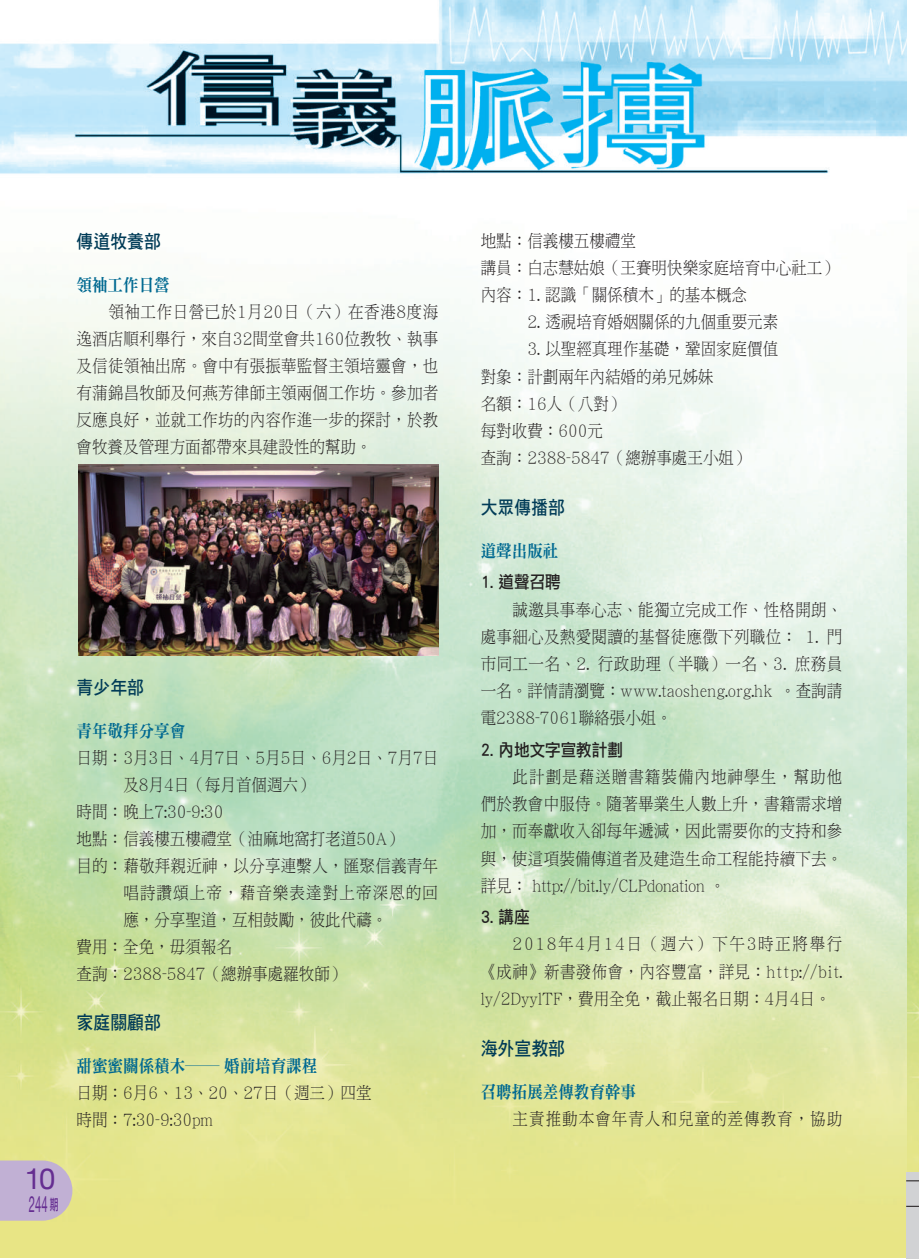
<style>
.page{position:relative;width:919px;height:1259px;background:#fff}
.page>*{position:absolute;margin:0;border:0;box-sizing:border-box;transform-origin:0 0}
.t1{font:29.25px "Helvetica Neue";color:#652d91}
.t2{font:22.5px "Helvetica Neue";color:#652d91;scale:.5 1}
.t3{font:18.75px "DF Hei HK W7";color:#003b57;scale:.9 1}
.t4{font:17.25px/27.2px "DF Ming HK W3";color:#231f20;text-align:justify;scale:.9 1}
.t5{font:17.25px "DF Ming HK W9";color:#006991;scale:.9 1}
.t6{font:17.25px "DF Li Hei HK W5";color:#231f20;scale:.9 1}
.t7{font:17.25px "DF Ming HK W3";letter-spacing:.065em;color:#231f20;scale:.9 1}
.t8{font:17.25px "DF Ming HK W3";letter-spacing:.07em;color:#231f20;scale:.9 1}
.s1{font-family:"DF Li Hei HK W5";font-size:15px}
</style>
<div class="page">
<img style="left:906px;top:0;width:12px;height:1172px">
<img style="left:0;top:285px;width:906px;height:972px">
<img style="left:0;top:0;width:906px;height:174px">
<div style="left:906px;top:1172px;width:12px;height:87px;background:#d1d2d4"></div>
<svg style="left:906px;top:1180px;width:12px;height:1px"></svg>
<svg style="left:906px;top:1205px;width:12px;height:1px"></svg>
<svg style="left:0;top:1160px;width:72px;height:60px"></svg>
<img style="left:79px;top:465px;width:359px;height:190px">
<p class="t3" style="left:77px;top:231px;width:95px">傳道牧養部</p>
<p class="t5" style="left:77px;top:275px;width:105px">領袖工作日營</p>
<p class="t4" style="left:77px;top:298px;width:403px;text-indent:32px">領袖工作日營已於1月20日（六）在香港8度海逸酒店順利舉行，來自32間堂會共160位教牧、執事及信徒領袖出席。會中有張振華監督主領培靈會，也有蒲錦昌牧師及何燕芳律師主領兩個工作坊。參加者反應良好，並就工作坊的內容作進一步的探討，於教會牧養及管理方面都帶來具建設性的幫助。</p>
<h1 class="t1" style="left:25px;top:1157px;width:32px">10</h1>
<h2 class="t2" style="left:29px;top:1187px;width:62px">244 <span class="s1">期</span></h2>
<p class="t3" style="left:77px;top:677px;width:76px">青少年部</p>
<p class="t5" style="left:77px;top:721px;width:122px">青年敬拜分享會</p>
<p class="t4" style="left:77px;top:744px;width:403px">日期：3月3日、4月7日、5月5日、6月2日、7月7日</p>
<p class="t4" style="left:123px;top:771px;width:213px">及8月4日（每月首個週六）</p>
<p class="t4" style="left:77px;top:798px;width:165px">時間：晚上7:30-9:30</p>
<p class="t4" style="left:77px;top:825px;width:363px">地點：信義樓五樓禮堂（油麻地窩打老道50A）</p>
<p class="t4" style="left:77px;top:852px;width:403px">目的：藉敬拜親近神，以分享連繫人，匯聚信義青年</p>
<p class="t8" style="left:123px;top:883px;width:351px">唱詩讚頌上帝，藉音樂表達對上帝深恩的回</p>
<p class="t4" style="left:123px;top:906px;width:295px">應，分享聖道，互相鼓勵，彼此代禱。</p>
<p class="t4" style="left:77px;top:933px;width:174px">費用：全免，毋須報名</p>
<p class="t4" style="left:77px;top:960px;width:300px">查詢：2388-5847（總辦事處羅牧師）</p>
<p class="t3" style="left:77px;top:1012px;width:95px">家庭關顧部</p>
<p class="t5" style="left:77px;top:1056px;width:269px">甜蜜蜜關係積木―婚前培育課程</p>
<p class="t4" style="left:77px;top:1079px;width:329px">日期：6月6、13、20、27日（週三）四堂時間：7:30-9:30pm</p>
<p class="t4" style="left:480px;top:227px;width:398px;text-align:left">地點：信義樓五樓禮堂<br>講員：白志慧姑娘（王賽明快樂家庭培育中心社工）內容：1. 認識「關係積木」的基本概念</p>
<p class="t4" style="left:527px;top:308px;width:280px">2. 透視培育婚姻關係的九個重要元素</p>
<p class="t4" style="left:480px;top:335px;width:332px;text-align:left;text-indent:47px">3. 以聖經真理作基礎，鞏固家庭價值對象：計劃兩年內結婚的弟兄姊妹<br>名額：16人（八對）<br>每對收費：600元<br>查詢：2388-5847（總辦事處王小姐）</p>
<p class="t3" style="left:480px;top:497px;width:95px">大眾傳播部</p>
<p class="t5" style="left:480px;top:541px;width:88px">道聲出版社</p>
<p class="t6" style="left:480px;top:573px;width:90px">1. 道聲召聘</p>
<p class="t4" style="left:480px;top:595px;width:403px;text-indent:32px">誠邀具事奉心志、能獨立完成工作、性格開朗、處事細心及熱愛閱讀的基督徒應徵下列職位： 1. 門市同工一名、2. 行政助理（半職）一名、3. 庶務員一名。詳情請瀏覽：www.taosheng.org.hk 。查詢請電2388-7061聯絡張小姐。</p>
<p class="t6" style="left:480px;top:740px;width:159px">2. 內地文字宣教計劃</p>
<p class="t4" style="left:480px;top:763px;width:403px;text-indent:32px">此計劃是藉送贈書籍裝備內地神學生，幫助他們於教會中服侍。隨著畢業生人數上升，書籍需求增加，而奉獻收入卻每年遞減，因此需要你的支持和參與，使這項裝備傳道者及建造生命工程能持續下去。詳見： http://bit.ly/CLPdonation 。</p>
<p class="t6" style="left:480px;top:907px;width:56px">3. 講座</p>
<p class="t4" style="left:480px;top:930px;width:403px;text-indent:32px">2018年4月14日（週六）下午3時正將舉行《成神》新書發佈會，內容豐富，詳見：http://bit. ly/2DyylTF，費用全免，截止報名日期：4月4日。</p>
<p class="t3" style="left:480px;top:1037px;width:95px">海外宣教部</p>
<p class="t5" style="left:480px;top:1082px;width:174px">召聘拓展差傳教育幹事</p>
<p class="t7" style="left:512px;top:1109px;width:368px">主責推動本會年青人和兒童的差傳教育，協助</p>
</div>
